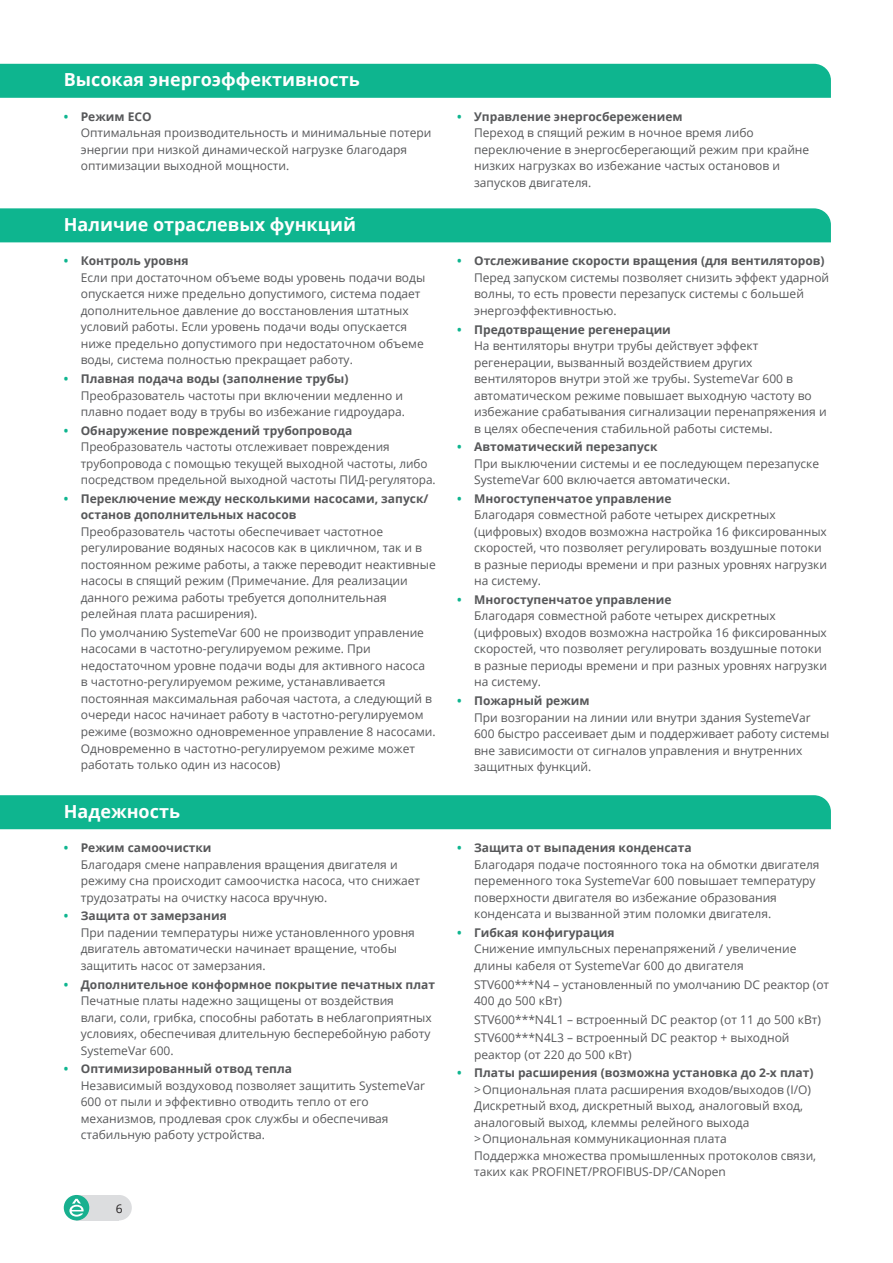
<style>
.page{position:relative;width:893px;height:1263px;background:#fff}
.page>*{position:absolute;margin:0;border:0;box-sizing:border-box;transform-origin:0 0}
.t1{font:700 18px "Open Sans";color:#fff}
.t2{font:12px/16.5px "Open Sans";color:#57585a}
.t3{font:700 12px/16.5px "Open Sans";color:#57585a}
.t4{font:12px "Open Sans";color:#231f20}
.s1{font-weight:700;color:#0eb58f}
.s2{font-weight:700}
.s3{color:#0eb58f}
</style>
<div class="page">
<div style="left:77px;top:1195px;width:42px;height:25px;background:#dcdddf"></div>
<div style="left:64px;top:1195px;width:25px;height:25px;background:#18b08f;border-radius:50%"></div>
<svg style="left:69px;top:1199px;width:15px;height:17px"></svg>
<div style="left:106px;top:1195px;width:26px;height:25px;background:#dcdddf;border-radius:50%"></div>
<div style="left:0;top:64px;width:831px;height:34px;background:#0eb58f"></div>
<div style="left:0;top:208px;width:831px;height:34px;background:#0eb58f"></div>
<div style="left:0;top:795px;width:831px;height:34px;background:#0eb58f"></div>
<h1 class="t1" style="left:64px;top:67px;width:298px">Высокая энергоэффективность</h1>
<p class="t2" style="left:81px;top:108px;width:352px;text-indent:-17px"><span class="s1">•</span> <span class="s2">Режим ECO<br></span>Оптимальная производительность и минимальные потери энергии при низкой динамической нагрузке благодаря оптимизации выходной мощности.</p>
<p class="t2" style="left:474px;top:108px;width:337px;text-indent:-17px"><span class="s1">•</span> <span class="s2">Управление энергосбережением<br></span>Переход в спящий режим в ночное время либо переключение в энергосберегающий режим при крайне низких нагрузках во избежание частых остановов и запусков двигателя.</p>
<h1 class="t1" style="left:64px;top:212px;width:294px">Наличие отраслевых функций</h1>
<p class="t2" style="left:81px;top:252px;width:346px;text-indent:-17px"><span class="s1">•</span> <span class="s2">Контроль уровня<br></span>Если при достаточном объеме воды уровень подачи воды опускается ниже предельно допустимого, система подает дополнительное давление до восстановления штатных условий работы. Если уровень подачи воды опускается ниже предельно допустимого при недостаточном объеме воды, система полностью прекращает работу.</p>
<p class="t2" style="left:81px;top:370px;width:326px;text-indent:-17px"><span class="s1">•</span> <span class="s2">Плавная подача воды (заполнение трубы)<br></span>Преобразователь частоты при включении медленно и плавно подает воду в трубы во избежание гидроудара.</p>
<p class="t2" style="left:81px;top:422px;width:356px;text-indent:-17px"><span class="s1">•</span> <span class="s2">Обнаружение повреждений трубопровода </span>Преобразователь частоты отслеживает повреждения трубопровода с помощью текущей выходной частоты, либо посредством предельной выходной частоты ПИД-регулятора.</p>
<p class="t3" style="left:81px;top:490px;width:349px;text-indent:-17px"><span class="s3">•</span> Переключение между несколькими насосами, запуск/ останов дополнительных насосов</p>
<p class="t2" style="left:81px;top:523px;width:356px">Преобразователь частоты обеспечивает частотное регулирование водяных насосов как в цикличном, так и в постоянном режиме работы, а также переводит неактивные насосы в спящий режим (Примечание. Для реализации данного режима работы требуется дополнительная релейная плата расширения).</p>
<p class="t2" style="left:81px;top:624px;width:356px">По умолчанию SystemeVar 600 не производит управление насосами в частотно-регулируемом режиме. При недостаточном уровне подачи воды для активного насоса<br>в частотно-регулируемом режиме, устанавливается постоянная максимальная рабочая частота, а следующий в очереди насос начинает работу в частотно-регулируемом режиме (возможно одновременное управление 8 насосами.<br>Одновременно в частотно-регулируемом режиме может работать только один из насосов)</p>
<h1 class="t1" style="left:64px;top:798px;width:118px">Надежность</h1>
<p class="t2" style="left:81px;top:839px;width:341px;text-indent:-17px"><span class="s1">•</span> <span class="s2">Режим самоочистки<br></span>Благодаря смене направления вращения двигателя и режиму сна происходит самоочистка насоса, что снижает трудозатраты на очистку насоса вручную.</p>
<p class="t2" style="left:81px;top:907px;width:336px;text-indent:-17px"><span class="s1">•</span> <span class="s2">Защита от замерзания<br></span>При падении температуры ниже установленного уровня двигатель автоматически начинает вращение, чтобы защитить насос от замерзания.</p>
<p class="t2" style="left:81px;top:976px;width:356px;text-indent:-17px"><span class="s1">•</span> <span class="s2">Дополнительное конформное покрытие печатных плат </span>Печатные платы надежно защищены от воздействия<br>влаги, соли, грибка, способны работать в неблагоприятных условиях, обеспечивая длительную бесперебойную работу SystemeVar 600.</p>
<p class="t2" style="left:81px;top:1060px;width:346px;text-indent:-17px"><span class="s1">•</span> <span class="s2">Оптимизированный отвод тепла<br></span>Независимый воздуховод позволяет защитить SystemeVar 600 от пыли и эффективно отводить тепло от его механизмов, продлевая срок службы и обеспечивая стабильную работу устройства.</p>
<p class="t4" style="left:116px;top:1200px;width:8px">6</p>
<p class="t2" style="left:474px;top:252px;width:357px;text-indent:-17px"><span class="s1">•</span> <span class="s2">Отслеживание скорости вращения (для вентиляторов)<br></span>Перед запуском системы позволяет снизить эффект ударной волны, то есть провести перезапуск системы с большей энергоэффективностью.</p>
<p class="t2" style="left:474px;top:321px;width:354px;text-indent:-17px"><span class="s1">•</span> <span class="s2">Предотвращение регенерации<br></span>На вентиляторы внутри трубы действует эффект регенерации, вызванный воздействием других вентиляторов внутри этой же трубы. SystemeVar 600 в автоматическом режиме повышает выходную частоту во избежание срабатывания сигнализации перенапряжения и в целях обеспечения стабильной работы системы.</p>
<p class="t2" style="left:474px;top:438px;width:347px;text-indent:-17px"><span class="s1">•</span> <span class="s2">Автоматический перезапуск<br></span>При выключении системы и ее последующем перезапуске<br>SystemeVar 600 включается автоматически.</p>
<p class="t2" style="left:474px;top:490px;width:354px;text-indent:-17px"><span class="s1">•</span> <span class="s2">Многоступенчатое управление<br></span>Благодаря совместной работе четырех дискретных (цифровых) входов возможна настройка 16 фиксированных скоростей, что позволяет регулировать воздушные потоки в разные периоды времени и при разных уровнях нагрузки на систему.</p>
<p class="t2" style="left:474px;top:591px;width:354px;text-indent:-17px"><span class="s1">•</span> <span class="s2">Многоступенчатое управление<br></span>Благодаря совместной работе четырех дискретных (цифровых) входов возможна настройка 16 фиксированных скоростей, что позволяет регулировать воздушные потоки в разные периоды времени и при разных уровнях нагрузки на систему.</p>
<p class="t2" style="left:474px;top:692px;width:357px;text-indent:-17px"><span class="s1">•</span> <span class="s2">Пожарный режим<br></span>При возгорании на линии или внутри здания SystemeVar 600 быстро рассеивает дым и поддерживает работу системы вне зависимости от сигналов управления и внутренних защитных функций.</p>
<p class="t2" style="left:474px;top:839px;width:347px;text-indent:-17px"><span class="s1">•</span> <span class="s2">Защита от выпадения конденсата<br></span>Благодаря подаче постоянного тока на обмотки двигателя переменного тока SystemeVar 600 повышает температуру поверхности двигателя во избежание образования конденсата и вызванной этим поломки двигателя.</p>
<p class="t2" style="left:474px;top:924px;width:324px;text-indent:-17px"><span class="s1">•</span> <span class="s2">Гибкая конфигурация<br></span>Снижение импульсных перенапряжений / увеличение длины кабеля от SystemeVar 600 до двигателя</p>
<p class="t2" style="left:474px;top:975px;width:357px">STV600***N4 – установленный по умолчанию DC реактор (от<br>400 до 500 кВт)</p>
<p class="t2" style="left:474px;top:1010px;width:348px;line-height:18.6px">STV600***N4L1 – встроенный DC реактор (от 11 до 500 кВт)<br>STV600***N4L3 – встроенный DC реактор + выходной</p>
<p class="t2" style="left:474px;top:1046px;width:159px">реактор (от 220 до 500 кВт)</p>
<p class="t2" style="left:474px;top:1064px;width:344px;text-indent:-17px"><span class="s1">•</span> <span class="s2">Платы расширения (возможна установка до 2-х плат) </span>&gt;Опциональная плата расширения входов/выходов (I/O)<br>Дискретный вход, дискретный выход, аналоговый вход, аналоговый выход, клеммы релейного выхода &gt;Опциональная коммуникационная плата<br>Поддержка множества промышленных протоколов связи, таких как PROFINET/PROFIBUS-DP/CANopen</p>
</div>
